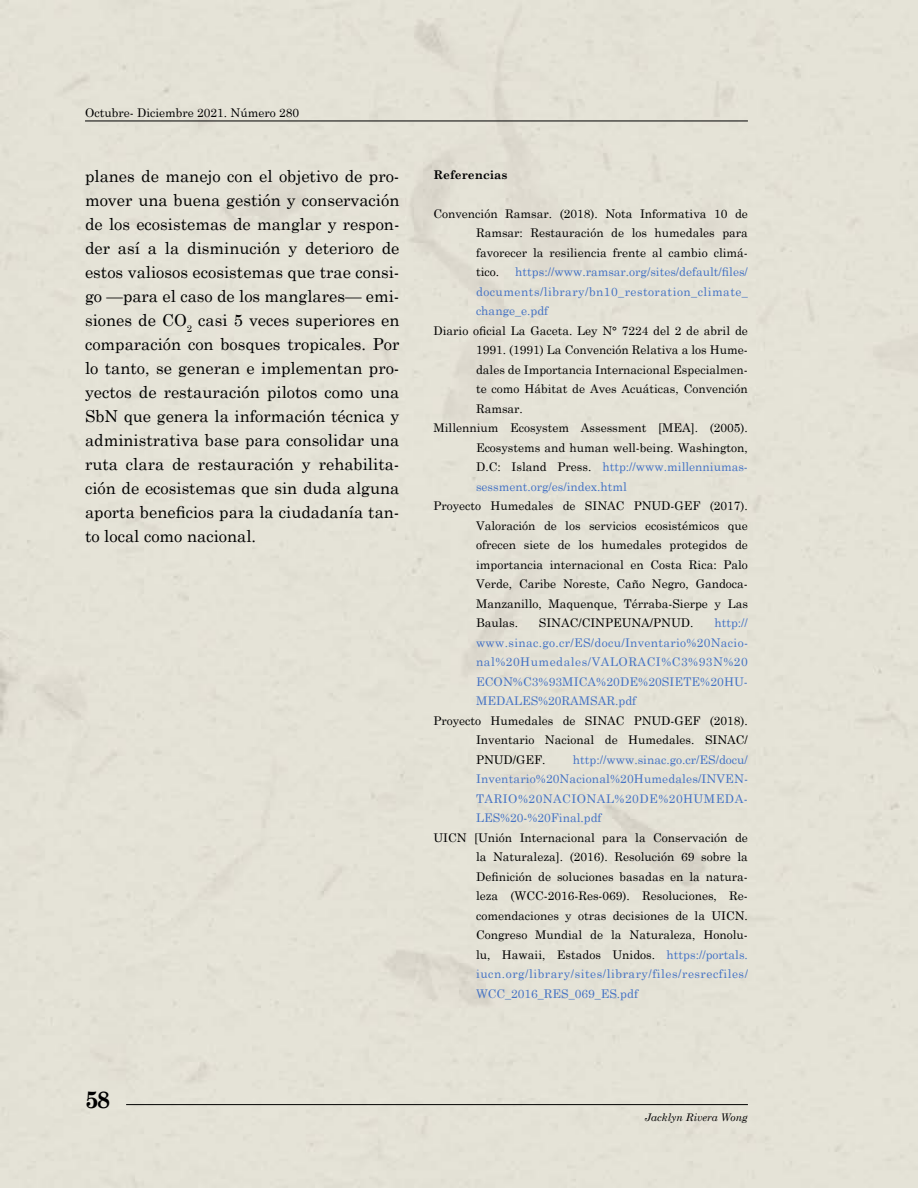
<style>
.page{position:relative;width:918px;height:1188px;background:#e5e2d6}
.page>*{position:absolute;margin:0;border:0;box-sizing:border-box;transform-origin:0 0}
.t1{font:700 24px "Century Schoolbook";color:#000}
.t2{font:16.5px/24px "Century Schoolbook";color:#000;text-align:justify}
.t3{font:12px/19.5px "Century Schoolbook";color:#000;text-align:justify}
.t4{font:12px/19.5px "Century Schoolbook";letter-spacing:.01em;color:#4472c4;text-align:justify}
.t5{font:700 12px "Century Schoolbook";color:#000}
.t6{font:italic 10.5px "Century Schoolbook";color:#000}
.s1{color:#000}
.s2{color:#4472c4}
</style>
<div class="page">
<hr style="left:85px;top:121px;width:663px;height:1px;background:#000">
<hr style="left:126px;top:1104px;width:622px;height:1px;background:#000">
<p class="t3" style="left:85px;top:102px;width:216px">Octubre- Diciembre 2021. Número 280</p>
<p class="t2" style="left:85px;top:163px;width:316px">planes de manejo con el objetivo de pro&shy;mover una buena gestión y conservación de los ecosistemas de manglar y respon&shy;der así a la disminución y deterioro de estos valiosos ecosistemas que trae consi&shy;go —para el caso de los manglares— emi&shy;siones de CO<sub>2</sub> casi 5 veces superiores en comparación con bosques tropicales. Por lo tanto, se generan e implementan pro&shy;yectos de restauración pilotos como una SbN que genera la información técnica y administrativa base para consolidar una ruta clara de restauración y rehabilita&shy;ción de ecosistemas que sin duda alguna aporta beneficios para la ciudadanía tan&shy;to local como nacional.</p>
<p class="t5" style="left:433px;top:165px;width:76px">Referencias</p>
<p class="t3" style="left:476px;top:203px;width:273px;text-indent:-43px">Convención Ramsar. (2018). Nota Informativa 10 de Ramsar: Restauración de los humedales para favorecer la resiliencia frente al cambio climá&shy;tico.</p>
<p class="t4" style="left:476px;top:261px;width:273px;text-indent:39px">https://www.ramsar.org/sites/default/files/ documents/library/bn10_restoration_climate_ change_e.pdf</p>
<p class="t3" style="left:433px;top:320px;width:316px">Diario oficial La Gaceta. Ley N° 7224 del 2 de abril de</p>
<p class="t3" style="left:476px;top:339px;width:273px">1991. (1991) La Convención Relativa a los Hume-</p>
<p class="t3" style="left:476px;top:359px;width:273px">dales de Importancia Internacional Especialmen-</p>
<p class="t3" style="left:476px;top:378px;width:273px">te como Hábitat de Aves Acuáticas, Convención</p>
<p class="t3" style="left:476px;top:398px;width:48px">Ramsar.</p>
<p class="t3" style="left:433px;top:417px;width:316px">Millennium Ecosystem Assessment [MEA]. (2005).</p>
<p class="t3" style="left:476px;top:437px;width:273px">Ecosystems and human well-being. Washington,</p>
<p class="t4" style="left:476px;top:456px;width:273px"><span class="s1">D.C: Island Press.</span> http://www.millenniumas-</p>
<p class="t4" style="left:476px;top:476px;width:152px">sessment.org/es/index.html</p>
<p class="t3" style="left:476px;top:495px;width:273px;text-indent:-43px">Proyecto Humedales de SINAC PNUD-GEF (2017).<br>Valoración de los servicios ecosistémicos que ofrecen siete de los humedales protegidos de importancia internacional en Costa Rica: Palo Verde, Caribe Noreste, Caño Negro, Gandoca-Manzanillo, Maquenque, Térraba-Sierpe y Las Baulas.</p>
<p class="t3" style="left:539px;top:612px;width:156px">SINAC/CINPEUNA/PNUD.</p>
<p class="t4" style="left:476px;top:612px;width:274px;text-indent:238px">http:// www.sinac.go.cr/ES/docu/Inventario%20Nacio&shy;nal%20Humedales/VALORACI%C3%93N%20<br>ECON%C3%93MICA%20DE%20SIETE%20HU-MEDALES%20RAMSAR.pdf</p>
<p class="t3" style="left:476px;top:710px;width:273px;text-indent:-43px">Proyecto Humedales de SINAC PNUD-GEF (2018).<br>Inventario Nacional de Humedales. SINAC/ PNUD/GEF.</p>
<p class="t4" style="left:476px;top:749px;width:274px;text-indent:97px">http://www.sinac.go.cr/ES/docu/ Inventario%20Nacional%20Humedales/INVEN-TARIO%20NACIONAL%20DE%20HUMEDA-LES%20-%20Final.pdf</p>
<p class="t3" style="left:476px;top:827px;width:274px;text-indent:-43px">UICN [Unión Internacional para la Conservación de la Naturaleza]. (2016). Resolución 69 sobre la Definición de soluciones basadas en la natura&shy;leza (WCC-2016-Res-069). Resoluciones, Re&shy;comendaciones y otras decisiones de la UICN.<br>Congreso Mundial de la Naturaleza, Honolu&shy;lu, Hawaii, Estados Unidos. <span class="s2">https://portals. iucn.org/library/sites/library/files/resrecfiles/ WCC_2016_RES_069_ES.pdf</span></p>
<h1 class="t1" style="left:85px;top:1081px;width:27px">58</h1>
<p class="t6" style="left:645px;top:1109px;width:105px">Jacklyn Rivera Wong</p>
</div>
